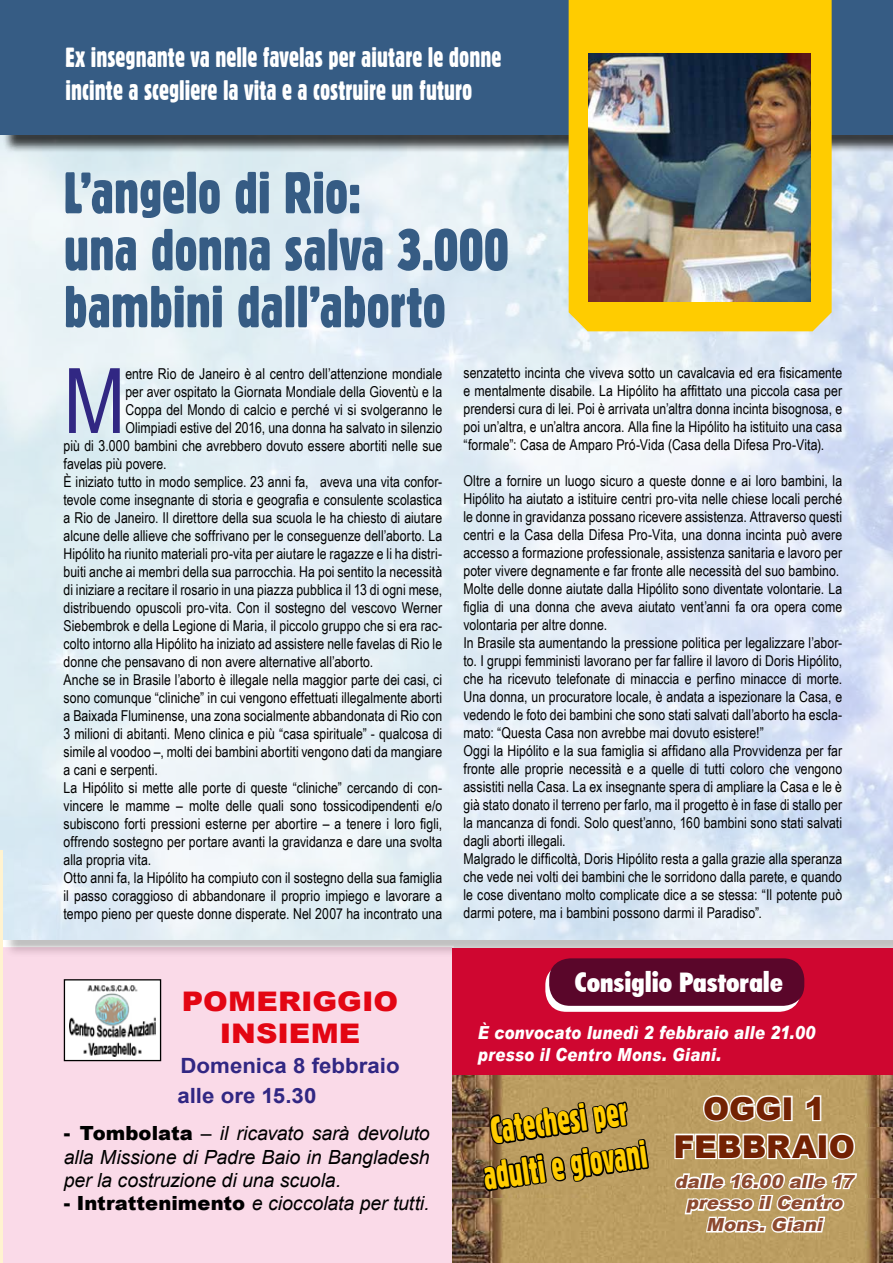
<style>
.page{position:relative;width:893px;height:1263px;background:#fff}
.page>*{position:absolute;margin:0;border:0;box-sizing:border-box;transform-origin:0 0}
.t1{font:90.45px "Arial Narrow";color:#312783}
.t2{font:57px/57px "Gothic 821 Condensed BT";letter-spacing:-.005em;color:#365c84}
.t3{font:37.5px/45px "Gothic 821 Condensed BT";color:#fc0;text-align:center;scale:.82 1}
.t4{font:900 31.5px "Arial";color:#732203}
.t5{font:27px/32.5px "Gothic 821 Condensed BT";color:#fff;scale:.91 1}
.t6{font:900 condensed 27px "Futura BT";color:#fff}
.t7{font:900 27px/32.4px "Arial";color:#e30613;scale:1.1 1}
.t8{font:700 21px/30px "Arial";color:#312783;scale:1.06 1}
.t9{font:italic 19.5px/23.4px "Arial";letter-spacing:-.005em;color:#000;text-align:justify}
.t10{font:italic 900 18px/21.8px "Arial";letter-spacing:.015em;color:#fff;scale:.84 1}
.t11{font:italic 900 18px/21.8px "Arial";color:#8d4a30;text-align:center}
.t12{font:15px/18px "Arial Narrow";letter-spacing:.005em;color:#000;text-align:justify}
.s1{font-weight:900;font-style:normal}
</style>
<div class="page">
<div style="left:2px;top:0;width:891px;height:153px;background:#000;opacity:.75"></div>
<div style="left:0;top:0;width:893px;height:135px;background:#365c84"></div>
<div style="left:569px;top:0;width:263px;height:331px;background:#fc0"></div>
<div style="left:2px;top:946px;width:452px;height:317px;background:#fadae8"></div>
<hr style="left:0;top:850px;width:2px;height:413px;background:#fff3d0">
<img style="left:452px;top:1054px;width:441px;height:209px">
<div style="left:453px;top:948px;width:440px;height:126px;background:#cf0630"></div>
<div style="left:545px;top:964px;width:255px;height:48px;background:#fff;border-radius:21px"></div>
<div style="left:549px;top:958px;width:255px;height:48px;background:#5a062a;border-radius:21px"></div>
<svg style="left:701px;top:1093px;width:82px;height:30px"></svg>
<div style="left:783px;top:1096px;width:10px;height:25px;border:3px solid #fff"></div>
<svg style="left:804px;top:1093px;width:19px;height:29px"></svg>
<svg style="left:673px;top:1131px;width:148px;height:30px"></svg>
<div style="left:818px;top:1133px;width:10px;height:26px;border:3px solid #fff"></div>
<svg style="left:827px;top:1131px;width:30px;height:30px"></svg>
<svg style="left:673px;top:1170px;width:186px;height:68px"></svg>
<svg style="left:481px;top:1074px;width:170px;height:189px;background:#987d4e"></svg>
<div style="left:64px;top:980px;width:97px;height:80px;background:#fff"></div>
<img style="left:69px;top:985px;width:86px;height:72px">
<div style="left:64px;top:979px;width:97px;height:82px;border:1px solid #000"></div>
<img style="left:589px;top:53px;width:221px;height:248px">
<h3 class="t5" style="left:66px;top:41px;width:480px">Ex insegnante va nelle favelas per aiutare le donne incinte a scegliere la vita e a costruire un futuro</h3>
<h2 class="t2" style="left:64px;top:164px;width:447px">L’angelo di Rio:<br>una donna salva 3.000 bambini dall’aborto</h2>
<h1 class="t1" style="left:64px;top:335px;width:63px">M</h1>
<p class="t12" style="left:125px;top:364px;width:318px">entre Rio de Janeiro è al centro dell’attenzione mondiale</p>
<p class="t12" style="left:125px;top:382px;width:318px">per aver ospitato la Giornata Mondiale della Gioventù e la</p>
<p class="t12" style="left:125px;top:400px;width:318px">Coppa del Mondo di calcio e perché vi si svolgeranno le</p>
<p class="t12" style="left:125px;top:418px;width:318px">Olimpiadi estive del 2016, una donna ha salvato in silenzio</p>
<p class="t12" style="left:64px;top:436px;width:380px">più di 3.000 bambini che avrebbero dovuto essere abortiti nelle sue</p>
<p class="t12" style="left:64px;top:454px;width:104px">favelas più povere.</p>
<p class="t12" style="left:64px;top:472px;width:380px">È iniziato tutto in modo semplice. 23 anni fa, aveva una vita confor-</p>
<p class="t12" style="left:64px;top:490px;width:380px">tevole come insegnante di storia e geografia e consulente scolastica</p>
<p class="t12" style="left:64px;top:508px;width:380px">a Rio de Janeiro. Il direttore della sua scuola le ha chiesto di aiutare</p>
<p class="t12" style="left:64px;top:526px;width:380px">alcune delle allieve che soffrivano per le conseguenze dell’aborto. La</p>
<p class="t12" style="left:64px;top:544px;width:380px">Hipólito ha riunito materiali pro-vita per aiutare le ragazze e li ha distri-</p>
<p class="t12" style="left:64px;top:562px;width:380px">buiti anche ai membri della sua parrocchia. Ha poi sentito la necessità</p>
<p class="t12" style="left:64px;top:580px;width:380px">di iniziare a recitare il rosario in una piazza pubblica il 13 di ogni mese,</p>
<p class="t12" style="left:64px;top:598px;width:380px">distribuendo opuscoli pro-vita. Con il sostegno del vescovo Werner</p>
<p class="t12" style="left:64px;top:616px;width:380px">Siebembrok e della Legione di Maria, il piccolo gruppo che si era rac-</p>
<p class="t12" style="left:64px;top:634px;width:380px">colto intorno alla Hipólito ha iniziato ad assistere nelle favelas di Rio le</p>
<p class="t12" style="left:64px;top:652px;width:311px">donne che pensavano di non avere alternative all’aborto.</p>
<p class="t12" style="left:64px;top:670px;width:380px">Anche se in Brasile l’aborto è illegale nella maggior parte dei casi, ci</p>
<p class="t12" style="left:64px;top:688px;width:380px">sono comunque “cliniche” in cui vengono effettuati illegalmente aborti</p>
<p class="t12" style="left:64px;top:706px;width:380px">a Baixada Fluminense, una zona socialmente abbandonata di Rio con</p>
<p class="t12" style="left:64px;top:724px;width:380px">3 milioni di abitanti. Meno clinica e più “casa spirituale” - qualcosa di</p>
<p class="t12" style="left:64px;top:742px;width:380px">simile al voodoo –, molti dei bambini abortiti vengono dati da mangiare</p>
<p class="t12" style="left:64px;top:760px;width:96px">a cani e serpenti.</p>
<p class="t12" style="left:64px;top:778px;width:380px">La Hipólito si mette alle porte di queste “cliniche” cercando di con-</p>
<p class="t12" style="left:64px;top:796px;width:380px">vincere le mamme – molte delle quali sono tossicodipendenti e/o</p>
<p class="t12" style="left:64px;top:814px;width:380px">subiscono forti pressioni esterne per abortire – a tenere i loro figli,</p>
<p class="t12" style="left:64px;top:832px;width:380px">offrendo sostegno per portare avanti la gravidanza e dare una svolta</p>
<p class="t12" style="left:64px;top:850px;width:89px">alla propria vita.</p>
<p class="t12" style="left:64px;top:868px;width:380px">Otto anni fa, la Hipólito ha compiuto con il sostegno della sua famiglia</p>
<p class="t12" style="left:64px;top:886px;width:380px">il passo coraggioso di abbandonare il proprio impiego e lavorare a</p>
<p class="t12" style="left:64px;top:904px;width:380px">tempo pieno per queste donne disperate. Nel 2007 ha incontrato una</p>
<h3 class="t7" style="left:220px;top:984px;width:146px;text-indent:93px">GGIO<br>INSIEME</h3>
<h3 class="t8" style="left:178px;top:1051px;width:211px">Domenica 8 febbraio alle ore 15.30</h3>
<h3 class="t9" style="left:64px;top:1122px;width:367px"><span class="s1">- Tombolata</span> – il ricavato sarà devoluto alla Missione di Padre Baio in Bangladesh per la costruzione di una scuola.</h3>
<h3 class="t9" style="left:64px;top:1192px;width:367px"><span class="s1">- I ntrattenimento</span> e cioccolata per tutti.</h3>
<h3 class="t7" style="left:182px;top:984px;width:85px">POMERI</h3>
<p class="t12" style="left:463px;top:363px;width:380px">senzatetto incinta che viveva sotto un cavalcavia ed era fisicamente e mentalmente disabile. La Hipólito ha affittato una piccola casa per prendersi cura di lei. Poi è arrivata un’altra donna incinta bisognosa, e poi un’altra, e un’altra ancora. Alla fine la Hipólito ha istituito una casa “formale”: Casa de Amparo Pró-Vida (Casa della Difesa Pro-Vita).</p>
<p class="t12" style="left:463px;top:471px;width:380px;text-align:left">Oltre a fornire un luogo sicuro a queste donne e ai loro bambini, la Hipólito ha aiutato a istituire centri pro-vita nelle chiese locali perché le donne in gravidanza possano ricevere assistenza. Attraverso questi centri e la Casa della Difesa Pro-Vita, una donna incinta può avere accesso a formazione professionale, assistenza sanitaria e lavoro per poter vivere degnamente e far fronte alle necessità del suo bambino.<br>Molte delle donne aiutate dalla Hipólito sono diventate volontarie. La figlia di una donna che aveva aiutato vent’anni fa ora opera come volontaria per altre donne.<br>In Brasile sta aumentando la pressione politica per legalizzare l’abor&shy;to. I gruppi femministi lavorano per far fallire il lavoro di Doris Hipólito, che ha ricevuto telefonate di minaccia e perfino minacce di morte.<br>Una donna, un procuratore locale, è andata a ispezionare la Casa, e vedendo le foto dei bambini che sono stati salvati dall’aborto ha escla&shy;mato: “Questa Casa non avrebbe mai dovuto esistere!”<br>Oggi la Hipólito e la sua famiglia si affidano alla Provvidenza per far fronte alle proprie necessità e a quelle di tutti coloro che vengono assistiti nella Casa. La ex insegnante spera di ampliare la Casa e le è già stato donato il terreno per farlo, ma il progetto è in fase di stallo per la mancanza di fondi. Solo quest’anno, 160 bambini sono stati salvati dagli aborti illegali.<br>Malgrado le difficoltà, Doris Hipólito resta a galla grazie alla speranza che vede nei volti dei bambini che le sorridono dalla parete, e quando le cose diventano molto complicate dice a se stessa: “Il potente può darmi potere, ma i bambini possono darmi il Paradiso”.</p>
<h3 class="t6" style="left:575px;top:966px;width:209px">Consiglio Pastorale</h3>
<p class="t10" style="left:478px;top:1021px;width:403px">È convocato lunedì 2 febbraio alle 21.00 presso il Centro Mons. Giani.</p>
<h3 class="t4" style="left:703px;top:1085px;width:124px">OGGI 1</h3>
<h3 class="t4" style="left:674px;top:1123px;width:24px">FEBBRAIO</h3>
<p class="t11" style="left:675px;top:1170px;width:185px">dalle 16.00 alle 17 presso il Centro<br>Mons. Giani</p>
<h3 class="t3" style="left:474px;top:1110px;width:203px;rotate:-8deg">Catechesi per adulti e giovani</h3>
</div>
